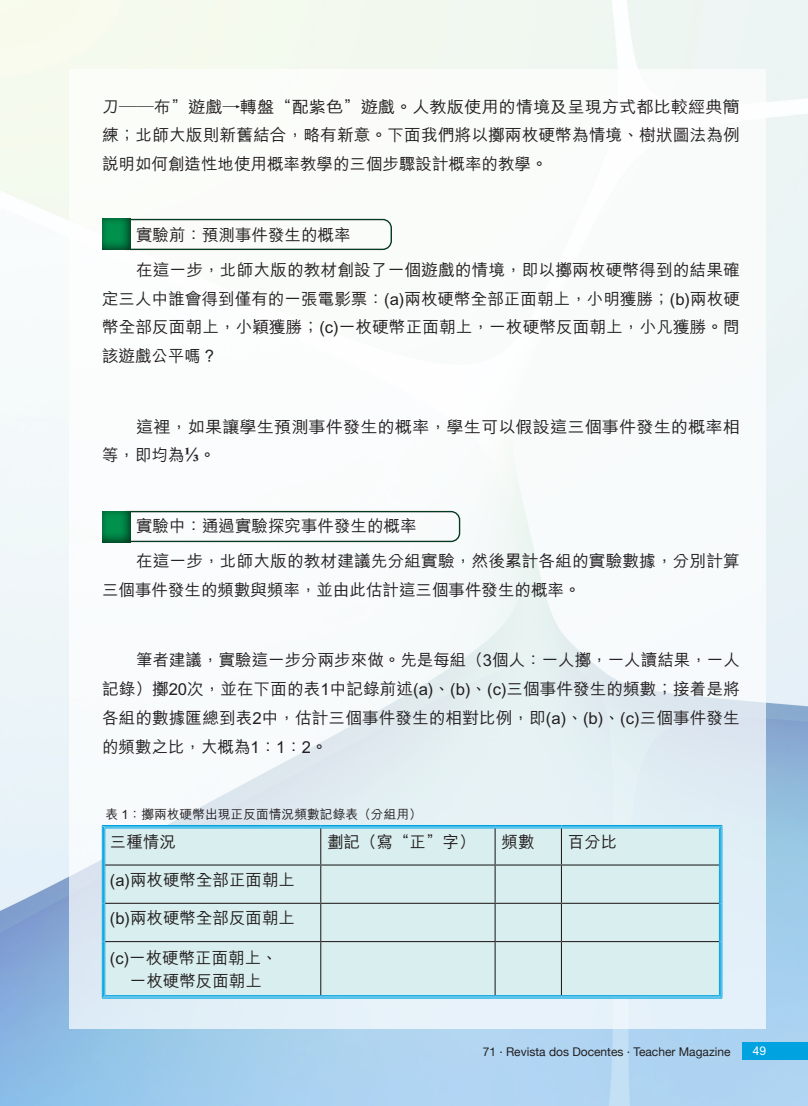
<style>
.page{position:relative;width:808px;height:1106px;background:#fff}
.page>*{position:absolute;margin:0;border:0;box-sizing:border-box;transform-origin:0 0}
.正文-中文{font:500 16.5px/28.8px "M Hei HK";color:#231f20;text-align:justify}
.正文-中文-2{font:500 16.5px/28.8px "M Hei HK";color:#231f20;text-align:justify;scale:1.04 1}
.正文-中文-3{font:500 16.5px/28.8px "M Hei HK";color:#231f20;scale:1.05 1}
.圖文字{font:500 12.75px "M Hei HK";color:#231f20}
.t1{font:12px "Helvetica Neue";color:#231f20}
.t2{font:500 12px "M Hei HK";color:#fff}
.s1{font-family:"Times New Roman";font-weight:700;font-size:19.5px}
</style>
<div class="page">
<img style="left:0;top:0;width:808px;height:1106px">
<div style="left:69px;top:69px;width:696px;height:959px;background:linear-gradient(to bottom,#fffffc,#e1edf6)"></div>
<div style="left:742px;top:1042px;width:66px;height:17px;background:#00a2e0"></div>
<div style="left:106px;top:828px;width:613px;height:167px;background:#d9eeee"></div>
<hr style="left:102px;top:825px;width:219px;height:3px;background:#fff">
<hr style="left:102px;top:828px;width:3px;height:37px;background:#fff">
<hr style="left:561px;top:825px;width:161px;height:3px;background:#fff">
<hr style="left:719px;top:828px;width:3px;height:37px;background:#fff">
<hr style="left:102px;top:865px;width:3px;height:38px;background:#fff">
<hr style="left:719px;top:865px;width:3px;height:38px;background:#fff">
<hr style="left:102px;top:903px;width:3px;height:38px;background:#fff">
<hr style="left:719px;top:903px;width:3px;height:38px;background:#fff">
<hr style="left:102px;top:941px;width:3px;height:54px;background:#fff">
<hr style="left:719px;top:941px;width:3px;height:54px;background:#fff">
<hr style="left:102px;top:995px;width:219px;height:3px;background:#fff">
<hr style="left:561px;top:995px;width:161px;height:3px;background:#fff">
<hr style="left:320px;top:828px;width:1px;height:36px;background:#231f20">
<hr style="left:495px;top:828px;width:1px;height:36px;background:#231f20">
<hr style="left:561px;top:828px;width:1px;height:36px;background:#231f20">
<hr style="left:105px;top:864px;width:216px;height:1px;background:#231f20">
<hr style="left:321px;top:864px;width:174px;height:1px;background:#231f20">
<hr style="left:320px;top:865px;width:1px;height:37px;background:#231f20">
<hr style="left:495px;top:864px;width:66px;height:1px;background:#231f20">
<hr style="left:495px;top:865px;width:1px;height:37px;background:#231f20">
<hr style="left:561px;top:864px;width:158px;height:1px;background:#231f20">
<hr style="left:561px;top:865px;width:1px;height:37px;background:#231f20">
<hr style="left:105px;top:902px;width:216px;height:1px;background:#231f20">
<hr style="left:321px;top:902px;width:174px;height:1px;background:#231f20">
<hr style="left:320px;top:903px;width:1px;height:38px;background:#231f20">
<hr style="left:495px;top:902px;width:66px;height:1px;background:#231f20">
<hr style="left:495px;top:903px;width:1px;height:38px;background:#231f20">
<hr style="left:561px;top:902px;width:158px;height:1px;background:#231f20">
<hr style="left:561px;top:903px;width:1px;height:38px;background:#231f20">
<hr style="left:105px;top:941px;width:216px;height:1px;background:#231f20">
<hr style="left:321px;top:941px;width:174px;height:1px;background:#231f20">
<hr style="left:320px;top:942px;width:1px;height:53px;background:#231f20">
<hr style="left:495px;top:941px;width:66px;height:1px;background:#231f20">
<hr style="left:495px;top:942px;width:1px;height:53px;background:#231f20">
<hr style="left:561px;top:941px;width:158px;height:1px;background:#231f20">
<hr style="left:561px;top:942px;width:1px;height:53px;background:#231f20">
<hr style="left:102px;top:825px;width:219px;height:1px;background:#00a2e0">
<hr style="left:103px;top:826px;width:218px;height:1px;background:#00a2e0">
<hr style="left:105px;top:827px;width:216px;height:1px;background:#00a2e0">
<hr style="left:102px;top:825px;width:1px;height:40px;background:#00a2e0">
<hr style="left:103px;top:827px;width:1px;height:38px;background:#00a2e0">
<hr style="left:105px;top:828px;width:1px;height:37px;background:#00a2e0">
<hr style="left:321px;top:825px;width:174px;height:1px;background:#00a2e0">
<hr style="left:321px;top:826px;width:174px;height:1px;background:#00a2e0">
<hr style="left:321px;top:827px;width:174px;height:1px;background:#00a2e0">
<hr style="left:495px;top:825px;width:66px;height:1px;background:#00a2e0">
<hr style="left:495px;top:826px;width:66px;height:1px;background:#00a2e0">
<hr style="left:495px;top:827px;width:66px;height:1px;background:#00a2e0">
<hr style="left:561px;top:825px;width:161px;height:1px;background:#00a2e0">
<hr style="left:561px;top:826px;width:160px;height:1px;background:#00a2e0">
<hr style="left:561px;top:827px;width:159px;height:1px;background:#00a2e0">
<hr style="left:719px;top:828px;width:1px;height:37px;background:#00a2e0">
<hr style="left:720px;top:827px;width:1px;height:38px;background:#00a2e0">
<hr style="left:722px;top:825px;width:1px;height:40px;background:#00a2e0">
<hr style="left:102px;top:865px;width:1px;height:38px;background:#00a2e0">
<hr style="left:103px;top:865px;width:1px;height:38px;background:#00a2e0">
<hr style="left:105px;top:865px;width:1px;height:38px;background:#00a2e0">
<hr style="left:719px;top:865px;width:1px;height:38px;background:#00a2e0">
<hr style="left:720px;top:865px;width:1px;height:38px;background:#00a2e0">
<hr style="left:722px;top:865px;width:1px;height:38px;background:#00a2e0">
<hr style="left:102px;top:903px;width:1px;height:38px;background:#00a2e0">
<hr style="left:103px;top:903px;width:1px;height:38px;background:#00a2e0">
<hr style="left:105px;top:903px;width:1px;height:38px;background:#00a2e0">
<hr style="left:719px;top:903px;width:1px;height:38px;background:#00a2e0">
<hr style="left:720px;top:903px;width:1px;height:38px;background:#00a2e0">
<hr style="left:722px;top:903px;width:1px;height:38px;background:#00a2e0">
<hr style="left:102px;top:941px;width:1px;height:56px;background:#00a2e0">
<hr style="left:103px;top:941px;width:1px;height:55px;background:#00a2e0">
<hr style="left:105px;top:941px;width:1px;height:54px;background:#00a2e0">
<hr style="left:719px;top:941px;width:1px;height:54px;background:#00a2e0">
<hr style="left:720px;top:941px;width:1px;height:55px;background:#00a2e0">
<hr style="left:722px;top:941px;width:1px;height:56px;background:#00a2e0">
<hr style="left:105px;top:995px;width:216px;height:1px;background:#00a2e0">
<hr style="left:103px;top:996px;width:218px;height:1px;background:#00a2e0">
<hr style="left:102px;top:997px;width:219px;height:1px;background:#00a2e0">
<hr style="left:321px;top:995px;width:174px;height:1px;background:#00a2e0">
<hr style="left:321px;top:996px;width:174px;height:1px;background:#00a2e0">
<hr style="left:321px;top:997px;width:174px;height:1px;background:#00a2e0">
<hr style="left:495px;top:995px;width:66px;height:1px;background:#00a2e0">
<hr style="left:495px;top:996px;width:66px;height:1px;background:#00a2e0">
<hr style="left:495px;top:997px;width:66px;height:1px;background:#00a2e0">
<hr style="left:561px;top:995px;width:159px;height:1px;background:#00a2e0">
<hr style="left:561px;top:996px;width:160px;height:1px;background:#00a2e0">
<hr style="left:561px;top:997px;width:161px;height:1px;background:#00a2e0">
<div style="left:114px;top:216px;width:279px;height:34px;background:#231f20;opacity:.75"></div>
<div style="left:100px;top:216px;width:32px;height:35px;background:#231f20;opacity:.75"></div>
<div style="left:114px;top:508px;width:346px;height:34px;background:#231f20;opacity:.75"></div>
<div style="left:100px;top:508px;width:32px;height:35px;background:#231f20;opacity:.75"></div>
<p class="正文-中文-2" style="left:102px;top:91px;width:615px">刀——布”遊戲→轉盤“配紫色”遊戲。人教版使用的情境及呈現方式都比較經典簡練；北師大版則新舊結合，略有新意。下面我們將以擲兩枚硬幣為情境、樹狀圖法為例說明如何創造性地使用概率教學的三個步驟設計概率的教學。</p>
<p class="正文-中文" style="left:136px;top:219px;width:216px">實驗前：預測事件發生的概率</p>
<p class="正文-中文" style="left:102px;top:254px;width:639px;text-indent:34px">在這一步，北師大版的教材創設了一個遊戲的情境，即以擲兩枚硬幣得到的結果確定三人中誰會得到僅有的一張電影票：(a)兩枚硬幣全部正面朝上，小明獲勝；(b)兩枚硬幣全部反面朝上，小穎獲勝；(c)一枚硬幣正面朝上，一枚硬幣反面朝上，小凡獲勝。問該遊戲公平嗎？</p>
<p class="正文-中文-3" style="left:102px;top:411px;width:609px;text-indent:34px">這裡，如果讓學生預測事件發生的概率，學生可以假設這三個事件發生的概率相等，即均為<span class="s1">⅓</span>。</p>
<p class="正文-中文" style="left:136px;top:510px;width:282px">實驗中：通過實驗探究事件發生的概率</p>
<p class="正文-中文" style="left:102px;top:545px;width:639px;text-indent:34px">在這一步，北師大版的教材建議先分組實驗，然後累計各組的實驗數據，分別計算三個事件發生的頻數與頻率，並由此估計這三個事件發生的概率。</p>
<p class="正文-中文" style="left:102px;top:644px;width:639px;text-indent:34px">筆者建議，實驗這一步分兩步來做。先是每組（3個人：一人擲，一人讀結果，一人記錄）擲20次，並在下面的表1中記錄前述(a)、(b)、(c)三個事件發生的頻數；接着是將各組的數據匯總到表2中，估計三個事件發生的相對比例，即(a)、(b)、(c)三個事件發生的頻數之比，大概為1：1：2。</p>
<p class="圖文字" style="left:106px;top:805px;width:318px">表 1：擲兩枚硬幣出現正反面情況頻數記錄表（分組用）</p>
<p class="正文-中文" style="left:110px;top:826px;width:67px">三種情況</p>
<p class="正文-中文" style="left:327px;top:826px;width:150px">劃記（寫“正”字）</p>
<p class="正文-中文" style="left:501px;top:826px;width:34px">頻數</p>
<p class="正文-中文" style="left:568px;top:826px;width:51px">百分比</p>
<p class="正文-中文" style="left:110px;top:864px;width:187px">(a)兩枚硬幣全部正面朝上</p>
<p class="正文-中文" style="left:110px;top:902px;width:187px">(b)兩枚硬幣全部反面朝上</p>
<p class="正文-中文" style="left:110px;top:942px;width:169px">(c)一枚硬幣正面朝上、</p>
<p class="正文-中文" style="left:130px;top:965px;width:133px">一枚硬幣反面朝上</p>
<p class="t1" style="left:483px;top:1042px;width:249px">71 · Revista dos Docentes · Teacher Magazine</p>
<p class="t2" style="left:753px;top:1041px;width:15px">49</p>
</div>
